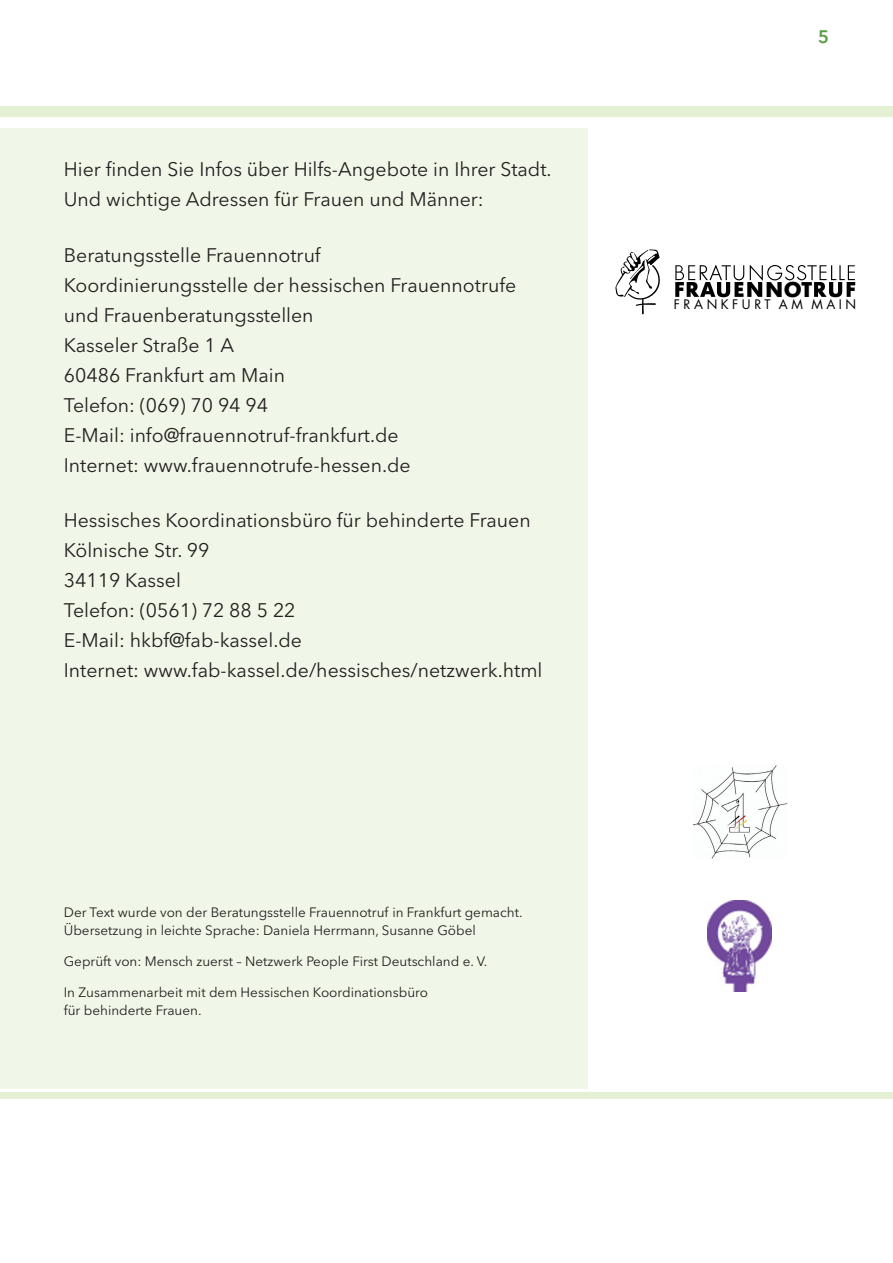
<style>
.page{position:relative;width:893px;height:1263px;background:#fff}
.page>*{position:absolute;margin:0;border:0;box-sizing:border-box;transform-origin:0 0}
.t1{font:21.15px "Futura BQ Bold+WVFWAV";color:#000}
.t2{font:19.5px/30px "Avenir Next LT Pro";color:#231f20}
.t3{font:600 18px "Avenir Next LT Pro";color:#569d42}
.t4{font:13.5px/18px "Avenir Next LT Pro";color:#231f20}
.t5{font:12.75px "Futura Book+DXNLOR";letter-spacing:.275em;color:#000}
</style>
<div class="page">
<div style="left:0;top:128px;width:892px;height:961px;background:#f1f7e8"></div>
<div style="left:0;top:106px;width:892px;height:11px;background:#e4f0d4"></div>
<div style="left:0;top:1093px;width:892px;height:6px;background:#e4f0d4"></div>
<div style="left:588px;top:128px;width:304px;height:961px;background:#fff"></div>
<svg style="left:675px;top:265px;width:180px;height:32px"></svg>
<svg style="left:615px;top:250px;width:45px;height:65px"></svg>
<img style="left:708px;top:901px;width:64px;height:91px">
<img style="left:693px;top:765px;width:94px;height:94px">
<p class="t2" style="left:64px;top:156px;width:489px">Hier finden Sie Infos über Hilfs-Angebote in Ihrer Stadt.<br>Und wichtige Adressen für Frauen und Männer:</p>
<p class="t2" style="left:64px;top:242px;width:454px">Beratungsstelle Frauennotruf<br>Koordinierungsstelle der hessischen Frauennotrufe und Frauenberatungsstellen<br>Kasseler Straße 1 A<br>60486 Frankfurt am Main<br>Telefon: (069) 70 94 94<br>E-Mail: info@frauennotruf-frankfurt.de<br>Internet: www.frauennotrufe-hessen.de</p>
<p class="t2" style="left:64px;top:507px;width:480px">Hessisches Koordinationsbüro für behinderte Frauen Kölnische Str. 99<br>34119 Kassel<br>Telefon: (0561) 72 88 5 22<br>E-Mail: hkbf@fab-kassel.de<br>Internet: www.fab-kassel.de/hessisches/netzwerk.html</p>
<p class="t4" style="left:64px;top:905px;width:460px">Der Text wurde von der Beratungsstelle Frauennotruf in Frankfurt gemacht.<br>Übersetzung in leichte Sprache: Daniela Herrmann, Susanne Göbel</p>
<p class="t4" style="left:64px;top:954px;width:425px">Geprüft von: Mensch zuerst – Netzwerk People First Deutschland e. V.</p>
<p class="t4" style="left:64px;top:984px;width:366px">In Zusammenarbeit mit dem Hessischen Koordinationsbüro für behinderte Frauen.</p>
<p class="t3" style="left:818px;top:30px;width:12px">5</p>
<p class="t1" style="left:765px;top:277px;width:48px">NOT</p>
<p class="t5" style="left:674px;top:299px;width:184px">FRANKFURT AM MAIN</p>
</div>
